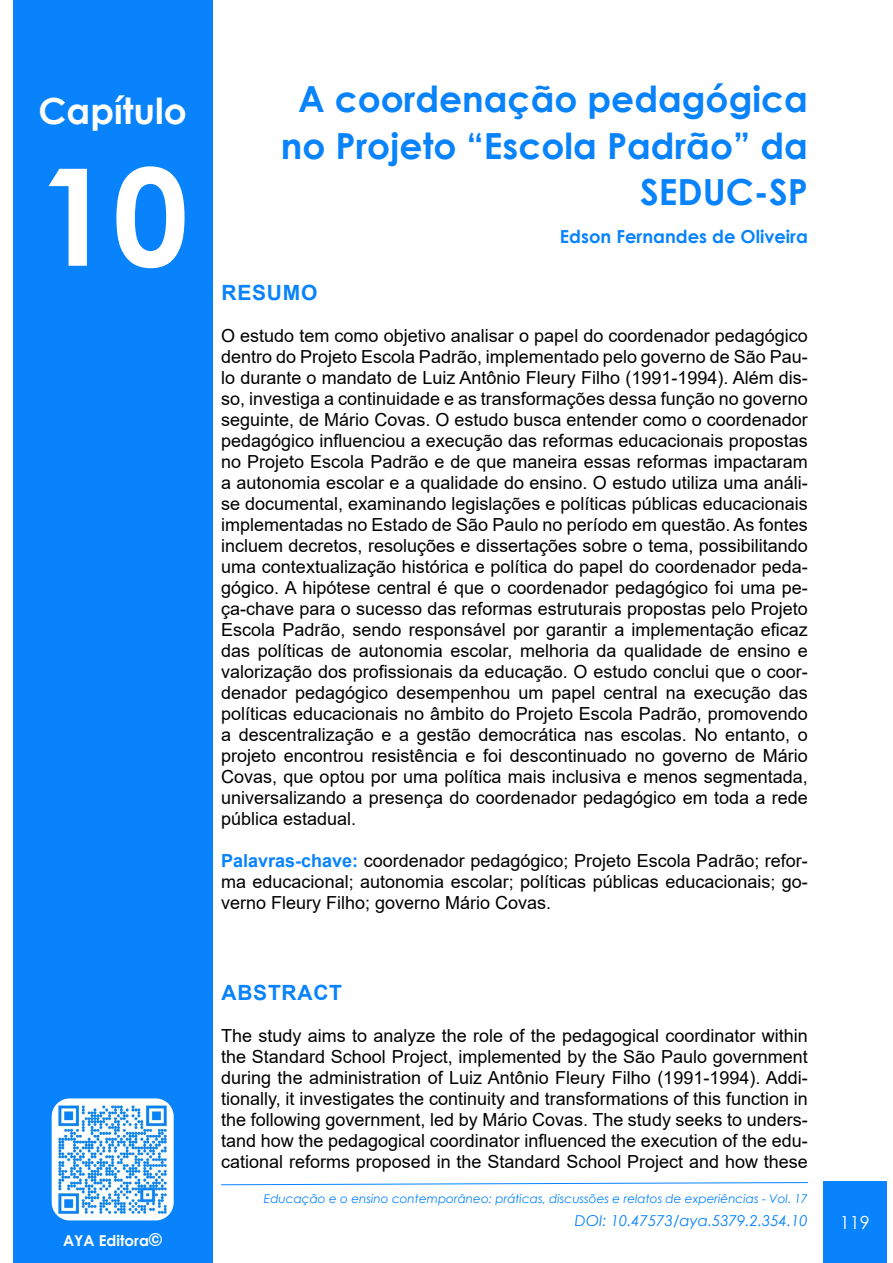
<style>
.page{position:relative;width:893px;height:1263px;background:#fff}
.page>*{position:absolute;margin:0;border:0;box-sizing:border-box;transform-origin:0 0}
.t1{font:700 135px "Century Gothic";color:#fff}
.t2{font:700 36px/46.5px "Century Gothic";color:#0883fc;text-align:right}
.t3{font:700 36px "Century Gothic";color:#fff}
.t4{font:700 21px "Arial";letter-spacing:.035em;color:#0883fc}
.t5{font:18px/21px "Arial";color:#000;text-align:justify}
.t6{font:700 18px "Century Gothic";color:#0883fc}
.t7{font:18px "Century Gothic";color:#fff}
.t8{font:italic 15px "Century Gothic";color:#0883fc}
.t9{font:700 15px "Century Gothic";color:#fff}
.t10{font:italic 12px "Century Gothic";color:#0883fc}
.s1{font-weight:700;color:#0883fc}
.s2{font-family:"Helvetica";font-size:18px}
</style>
<div class="page">
<div style="left:13px;top:0;width:200px;height:1263px;background:#0883fc"></div>
<svg style="left:221px;top:1182px;width:587px;height:3px"></svg>
<div style="left:823px;top:1182px;width:63px;height:81px;background:#0883fc"></div>
<img style="left:52px;top:1098px;width:122px;height:122px">
<h2 class="t3" style="left:39px;top:84px;width:150px">Capítulo</h2>
<h2 class="t2" style="left:281px;top:74px;width:529px">A coordenação pedagógica no Projeto “Escola Padrão” da<br>SEDUC-SP</h2>
<p class="t6" style="left:560px;top:223px;width:250px">Edson Fernandes de Oliveira</p>
<h1 class="t1" style="left:37px;top:114px;width:153px">10</h1>
<p class="t4" style="left:221px;top:277px;width:97px">RESUMO</p>
<p class="t5" style="left:221px;top:325px;width:588px">O estudo tem como objetivo analisar o papel do coordenador pedagógico dentro do Projeto Escola Padrão, implementado pelo governo de São Pau&shy;lo durante o mandato de Luiz Antônio Fleury Filho (1991-1994). Além dis&shy;so, investiga a continuidade e as transformações dessa função no governo seguinte, de Mário Covas. O estudo busca entender como o coordenador pedagógico influenciou a execução das reformas educacionais propostas no Projeto Escola Padrão e de que maneira essas reformas impactaram a autonomia escolar e a qualidade do ensino. O estudo utiliza uma análi&shy;se documental, examinando legislações e políticas públicas educacionais implementadas no Estado de São Paulo no período em questão. As fontes incluem decretos, resoluções e dissertações sobre o tema, possibilitando uma contextualização histórica e política do papel do coordenador peda&shy;gógico. A hipótese central é que o coordenador pedagógico foi uma pe&shy;ça-chave para o sucesso das reformas estruturais propostas pelo Projeto Escola Padrão, sendo responsável por garantir a implementação eficaz das políticas de autonomia escolar, melhoria da qualidade de ensino e valorização dos profissionais da educação. O estudo conclui que o coor&shy;denador pedagógico desempenhou um papel central na execução das políticas educacionais no âmbito do Projeto Escola Padrão, promovendo a descentralização e a gestão democrática nas escolas. No entanto, o projeto encontrou resistência e foi descontinuado no governo de Mário Covas, que optou por uma política mais inclusiva e menos segmentada, universalizando a presença do coordenador pedagógico em toda a rede pública estadual.</p>
<p class="t5" style="left:221px;top:850px;width:588px"><span class="s1">Palavras-chave:</span> coordenador pedagógico; Projeto Escola Padrão; refor&shy;ma educacional; autonomia escolar; políticas públicas educacionais; go&shy;verno Fleury Filho; governo Mário Covas.</p>
<p class="t4" style="left:221px;top:978px;width:122px">ABSTRACT</p>
<p class="t5" style="left:221px;top:1025px;width:588px">The study aims to analyze the role of the pedagogical coordinator within the Standard School Project, implemented by the São Paulo government during the administration of Luiz Antônio Fleury Filho (1991-1994). Addi&shy;tionally, it investigates the continuity and transformations of this function in the following government, led by Mário Covas. The study seeks to unders&shy;tand how the pedagogical coordinator influenced the execution of the edu&shy;cational reforms proposed in the Standard School Project and how these</p>
<p class="t10" style="left:264px;top:1190px;width:545px">Educação e o ensino contemporâneo: práticas, discussões e relatos de experiências - Vol. 17</p>
<p class="t9" style="left:63px;top:1229px;width:101px">AYA Editora<span class="s2">©</span></p>
<p class="t8" style="left:575px;top:1210px;width:235px">DOI: 10.47573/aya.5379.2.354.10</p>
<p class="t7" style="left:840px;top:1210px;width:31px">119</p>
</div>
